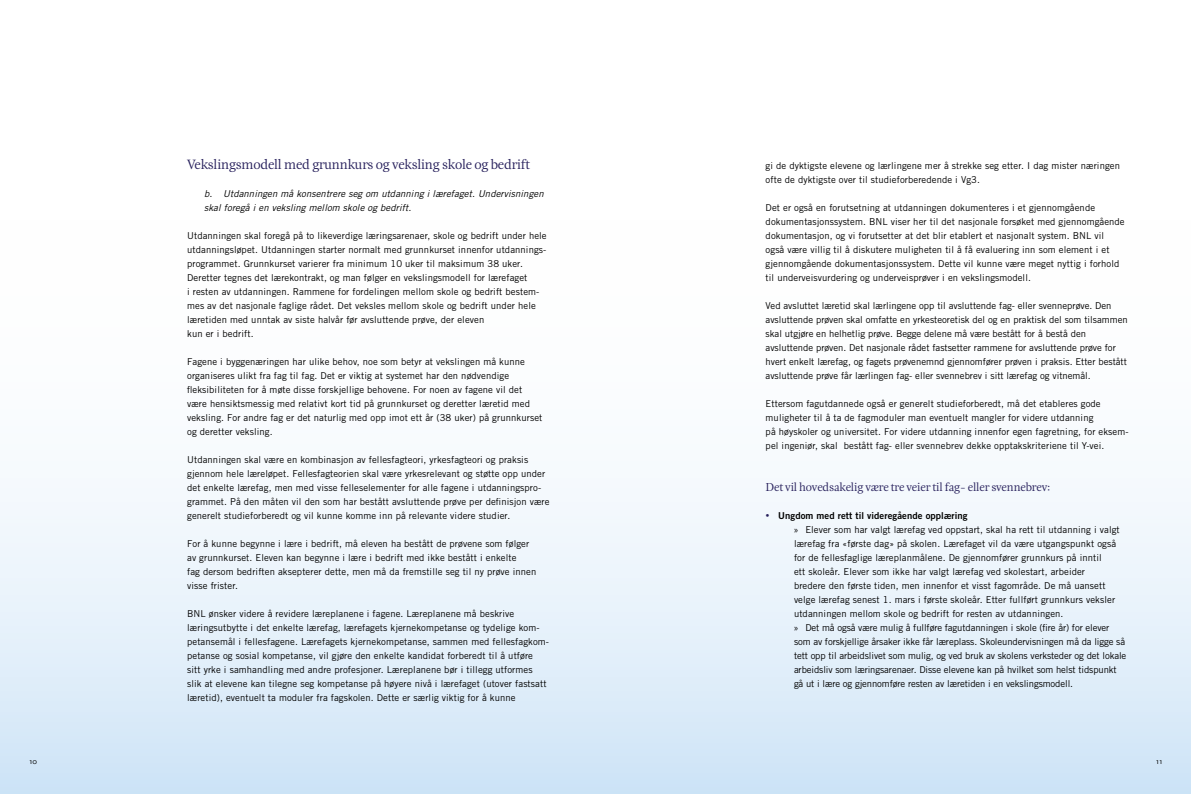
<style>
.page{position:relative;width:1191px;height:794px;background:#fff}
.page>*{position:absolute;margin:0;border:0;box-sizing:border-box;transform-origin:0 0}
.t1{font:14px "Esta";letter-spacing:-.02em;color:#261f5b}
.t2{font:12px "Esta";letter-spacing:-.02em;color:#261f5b}
.t3{font:9.5px/14px "Trade Gothic";letter-spacing:.01em;color:#000}
.t4{font:italic 9.5px/14px "Trade Gothic";letter-spacing:.01em;color:#000}
.t5{font:9.5px "Trade Gothic Bold Two";letter-spacing:.01em;color:#000}
.t6{font:8px "Scala Sans";color:#000}
.s1{font-family:"Esta";font-size:12px;color:#261f5b}
.s2{font-family:"Myriad Pro"}
</style>
<div class="page">
<div style="left:0;top:0;width:1191px;height:794px;background:linear-gradient(to bottom,#fff,#dcecf9)"></div>
<h1 class="t1" style="left:187px;top:156px;width:344px">Vekslingsmodell med grunnkurs og veksling skole og bedrift</h1>
<p class="t4" style="left:204px;top:186px;width:341px">b. Utdanningen må konsentrere seg om utdanning i lærefaget. Undervisningen skal foregå i en veksling mellom skole og bedrift.</p>
<p class="t3" style="left:187px;top:228px;width:361px">Utdanningen skal foregå på to likeverdige læringsarenaer, skole og bedrift under hele utdanningsløpet. Utdanningen starter normalt med grunnkurset innenfor utdannings&shy;programmet. Grunnkurset varierer fra minimum 10 uker til maksimum 38 uker.<br>Deretter tegnes det lærekontrakt, og man følger en vekslingsmodell for lærefaget<br>i resten av utdanningen. Rammene for fordelingen mellom skole og bedrift bestem&shy;mes av det nasjonale faglige rådet. Det veksles mellom skole og bedrift under hele læretiden med unntak av siste halvår før avsluttende prøve, der eleven<br>kun er i bedrift.</p>
<p class="t3" style="left:187px;top:354px;width:357px">Fagene i byggenæringen har ulike behov, noe som betyr at vekslingen må kunne organiseres ulikt fra fag til fag. Det er viktig at systemet har den nødvendige fleksibiliteten for å møte disse forskjellige behovene. For noen av fagene vil det være hensiktsmessig med relativt kort tid på grunnkurset og deretter læretid med veksling. For andre fag er det naturlig med opp imot ett år (38 uker) på grunnkurset og deretter veksling.</p>
<p class="t3" style="left:187px;top:452px;width:364px">Utdanningen skal være en kombinasjon av fellesfagteori, yrkesfagteori og praksis gjennom hele læreløpet. Fellesfagteorien skal være yrkesrelevant og støtte opp under det enkelte lærefag, men med visse felleselementer for alle fagene i utdanningspro&shy;grammet. På den måten vil den som har bestått avsluttende prøve per definisjon være generelt studieforberedt og vil kunne komme inn på relevante videre studier.</p>
<p class="t3" style="left:187px;top:536px;width:351px">For å kunne begynne i lære i bedrift, må eleven ha bestått de prøvene som følger av grunnkurset. Eleven kan begynne i lære i bedrift med ikke bestått i enkelte<br>fag dersom bedriften aksepterer dette, men må da fremstille seg til ny prøve innen visse frister.</p>
<p class="t3" style="left:187px;top:606px;width:363px">BNL ønsker videre å revidere læreplanene i fagene. Læreplanene må beskrive læringsutbytte i det enkelte lærefag, lærefagets kjernekompetanse og tydelige kom&shy;petansemål i fellesfagene. Lærefagets kjernekompetanse, sammen med fellesfagkom&shy;petanse og sosial kompetanse, vil gjøre den enkelte kandidat forberedt til å utføre<br>sitt yrke i samhandling med andre profesjoner. Læreplanene bør i tillegg utformes slik at elevene kan tilegne seg kompetanse på høyere nivå i lærefaget (utover fastsatt læretid), eventuelt ta moduler fra fagskolen. Dette er særlig viktig for å kunne</p>
<p class="t3" style="left:765px;top:158px;width:356px">gi de dyktigste elevene og lærlingene mer å strekke seg etter. I dag mister næringen ofte de dyktigste over til studieforberedende i Vg3.</p>
<p class="t3" style="left:765px;top:200px;width:360px">Det er også en forutsetning at utdanningen dokumenteres i et gjennomgående dokumentasjonssystem. BNL viser her til det nasjonale forsøket med gjennomgående dokumentasjon, og vi forutsetter at det blir etablert et nasjonalt system. BNL vil også være villig til å diskutere muligheten til å få evaluering inn som element i et gjennomgående dokumentasjonssystem. Dette vil kunne være meget nyttig i forhold til underveisvurdering og underveisprøver i en vekslingsmodell.</p>
<p class="t3" style="left:765px;top:298px;width:363px">Ved avsluttet læretid skal lærlingene opp til avsluttende fag- eller svenneprøve. Den avsluttende prøven skal omfatte en yrkesteoretisk del og en praktisk del som tilsammen skal utgjøre en helhetlig prøve. Begge delene må være bestått for å bestå den avsluttende prøven. Det nasjonale rådet fastsetter rammene for avsluttende prøve for hvert enkelt lærefag, og fagets prøvenemnd gjennomfører prøven i praksis. Etter bestått avsluttende prøve får lærlingen fag- eller svennebrev i sitt lærefag og vitnemål.</p>
<p class="t3" style="left:765px;top:396px;width:364px">Ettersom fagutdannede også er generelt studieforberedt, må det etableres gode muligheter til å ta de fagmoduler man eventuelt mangler for videre utdanning<br>på høyskoler og universitet. For videre utdanning innenfor egen fagretning, for eksem&shy;pel ingeniør, skal bestått fag- eller svennebrev dekke opptakskriteriene til Y-vei.</p>
<p class="t2" style="left:765px;top:480px;width:286px">Det vil hovedsakelig være tre veier til fag- eller svennebrev:</p>
<p class="t5" style="left:765px;top:510px;width:203px"><span class="s1">•</span> Ungdom med rett til videregående opplæring</p>
<p class="t3" style="left:794px;top:522px;width:334px"><span class="s2">»</span> Elever som har valgt lærefag ved oppstart, skal ha rett til utdanning i valgt lærefag fra «første dag» på skolen. Lærefaget vil da være utgangspunkt også for de fellesfaglige læreplanmålene. De gjennomfører grunnkurs på inntil<br>ett skoleår. Elever som ikke har valgt lærefag ved skolestart, arbeider<br>bredere den første tiden, men innenfor et visst fagområde. De må uansett velge lærefag senest 1. mars i første skoleår. Etter fullført grunnkurs veksler utdanningen mellom skole og bedrift for resten av utdanningen.<br><span class="s2">»</span> Det må også være mulig å fullføre fagutdanningen i skole (fire år) for elever som av forskjellige årsaker ikke får læreplass. Skoleundervisningen må da ligge så tett opp til arbeidslivet som mulig, og ved bruk av skolens verksteder og det lokale arbeidsliv som læringsarenaer. Disse elevene kan på hvilket som helst tidspunkt gå ut i lære og gjennomføre resten av læretiden i en vekslingsmodell.</p>
<p class="t6" style="left:29px;top:757px;width:9px">10</p>
<p class="t6" style="left:1156px;top:757px;width:8px">11</p>
</div>
